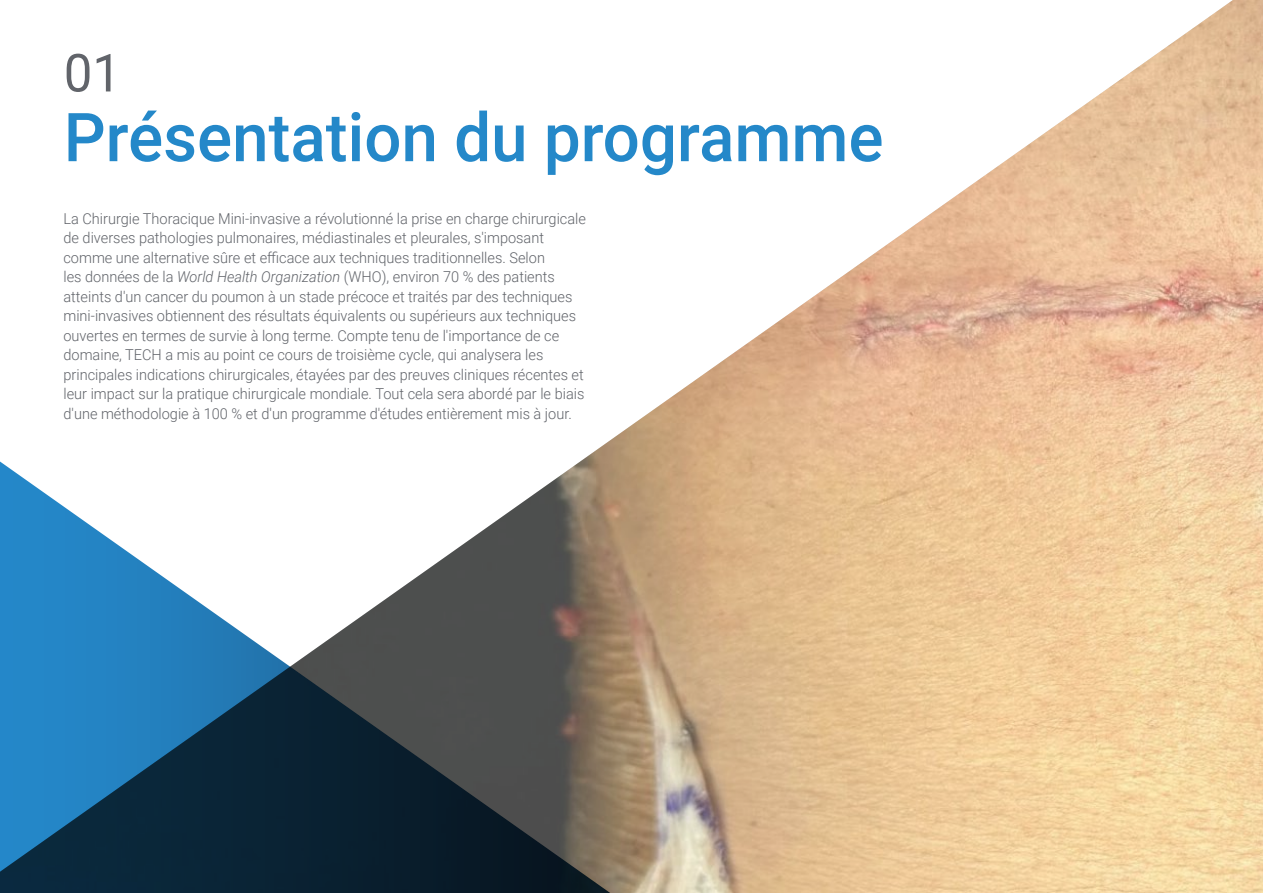
<style>
.page{position:relative;width:1263px;height:893px;background:#fff}
.page>*{position:absolute;margin:0;border:0;box-sizing:border-box;transform-origin:0 0}
.t1{font:500 67.5px "Roboto";color:#2488c9}
.t2{font:52.5px "Roboto";color:#61646a}
.t3{font:300 15px/19.5px "Roboto";color:#61646a}
.s1{font-style:italic}
</style>
<div class="page">
<img style="left:602px;top:0;width:661px;height:893px">
<svg style="left:0;top:446px;width:640px;height:447px"></svg>
<h2 class="t2" style="left:64px;top:36px;width:59px">01</h2>
<h1 class="t1" style="left:64px;top:90px;width:821px">Présentation du programme</h1>
<p class="t3" style="left:63px;top:208px;width:524px">La Chirurgie Thoracique Mini-invasive a révolutionné la prise en charge chirurgicale de diverses pathologies pulmonaires, médiastinales et pleurales, s'imposant comme une alternative sûre et efficace aux techniques traditionnelles. Selon<br>les données de la <span class="s1">World Health Organization</span> (WHO), environ 70 % des patients atteints d'un cancer du poumon à un stade précoce et traités par des techniques mini-invasives obtiennent des résultats équivalents ou supérieurs aux techniques ouvertes en termes de survie à long terme. Compte tenu de l'importance de ce domaine, TECH a mis au point ce cours de troisième cycle, qui analysera les principales indications chirurgicales, étayées par des preuves cliniques récentes et leur impact sur la pratique chirurgicale mondiale. Tout cela sera abordé par le biais d'une méthodologie à 100 % et d'un programme d'études entièrement mis à jour.</p>
</div>
